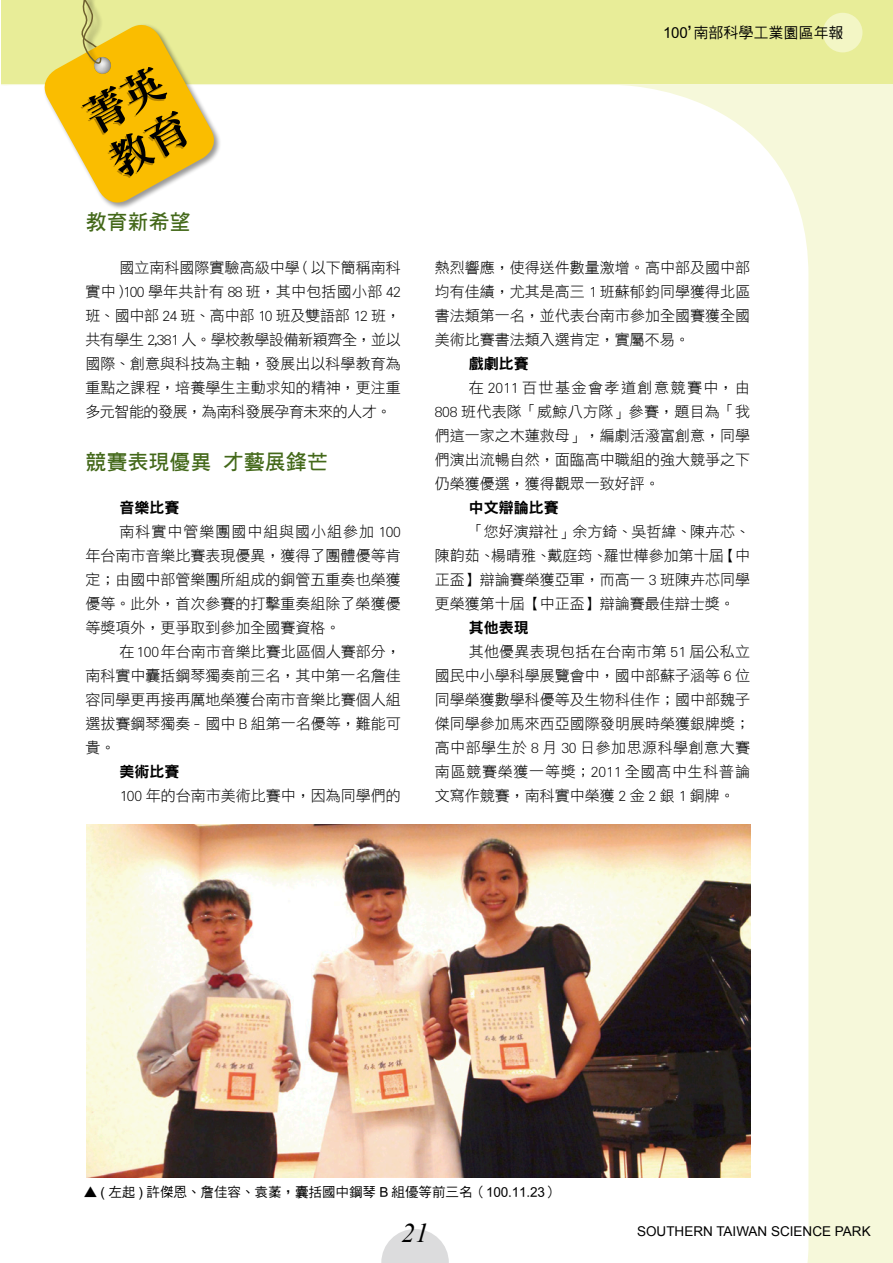
<style>
.page{position:relative;width:893px;height:1263px;background:#fff}
.page>*{position:absolute;margin:0;border:0;box-sizing:border-box;transform-origin:0 0}
.t1{font:42px/50.4px "DFN Ming XB HKP BF";color:#000}
.t2{font:italic 27px "Times New Roman";color:#000}
.t3{font:21px "DF Hei Bd HKP BF";color:#436819}
.t4{font:15px/24px "DF Hei Lt HKP BF";color:#000;text-align:justify}
.t5{font:15px "DFN Hei XB HKP BF";color:#000}
.t6{font:15px "DF Hei Md HKSCSP U";color:#000}
.t7{font:13.5px "DF Hei Md HKSCSP U";color:#000}
.t8{font:13.5px "Arial";color:#000}
.s1{font-family:"Microsoft Jheng Hei"}
</style>
<div class="page">
<div style="left:1px;top:0;width:892px;height:1263px;background:#f6f8da"></div>
<div style="left:174px;top:85px;width:634px;height:1178px;background:#fff"></div>
<div style="left:1px;top:85px;width:173px;height:1178px;background:#fff"></div>
<div style="left:1px;top:0;width:892px;height:84px;background:#e8ed98"></div>
<div style="left:823px;top:13px;width:39px;height:39px;background:#f3f6c5;border-radius:50%"></div>
<svg style="left:381px;top:1229px;width:68px;height:34px;background:#e3e3e4"></svg>
<svg style="left:37px;top:0;width:184px;height:210px"></svg>
<img style="left:87px;top:825px;width:663px;height:353px">
<h1 class="t1" style="left:76px;top:98px;width:86px;rotate:-29deg">菁英教育</h1>
<h3 class="t3" style="left:85px;top:212px;width:106px">教育新希望</h3>
<p class="t4" style="left:85px;top:255px;width:317px;text-indent:34px">國立南科國際實驗高級中學 ( 以下簡稱南科實中 )100 學年共計有 88 班，其中包括國小部 42班、國中部 24 班、高中部 10 班及雙語部 12 班，共有學生 2,381 人。學校教學設備新穎齊全，並以國際、創意與科技為主軸，發展出以科學教育為重點之課程，培養學生主動求知的精神，更注重多元智能的發展，為南科發展孕育未來的人才。</p>
<h3 class="t3" style="left:85px;top:452px;width:244px">競賽表現優異 才藝展鋒芒</h3>
<p class="t5" style="left:119px;top:500px;width:61px">音樂比賽</p>
<p class="t4" style="left:85px;top:519px;width:317px;text-indent:34px">南科實中管樂團國中組與國小組參加 100年台南市音樂比賽表現優異，獲得了團體優等肯定；由國中部管樂團所組成的銅管五重奏也榮獲優等。此外，首次參賽的打擊重奏組除了榮獲優等獎項外，更爭取到參加全國賽資格。</p>
<p class="t4" style="left:85px;top:639px;width:317px;text-indent:34px">在100年台南市音樂比賽北區個人賽部分，南科實中囊括鋼琴獨奏前三名，其中第一名詹佳容同學更再接再厲地榮獲台南市音樂比賽個人組選拔賽鋼琴獨奏 - 國中 B 組第一名優等，難能可貴。</p>
<p class="t5" style="left:119px;top:764px;width:61px">美術比賽</p>
<p class="t4" style="left:119px;top:783px;width:283px">100 年的台南市美術比賽中，因為同學們的</p>
<p class="t6" style="left:663px;top:25px;width:182px">100’南部科學工業園區年報</p>
<p class="t4" style="left:435px;top:255px;width:317px">熱烈響應，使得送件數量激增。高中部及國中部均有佳績，尤其是高三 1 班蘇郁鈞同學獲得北區書法類第一名，並代表台南市參加全國賽獲全國美術比賽書法類入選肯定，實屬不易。</p>
<p class="t5" style="left:469px;top:356px;width:61px">戲劇比賽</p>
<p class="t4" style="left:435px;top:375px;width:317px;text-indent:34px">在 2011 百世基金會孝道創意競賽中，由808 班代表隊「威鯨八方隊」參賽，題目為「我們這一家之木蓮救母」，編劇活潑富創意，同學們演出流暢自然，面臨高中職組的強大競爭之下仍榮獲優選，獲得觀眾一致好評。</p>
<p class="t5" style="left:469px;top:500px;width:91px">中文辯論比賽</p>
<p class="t4" style="left:435px;top:519px;width:317px;text-indent:34px">「您好演辯社」余方錡、吳哲緯、陳卉芯、陳<span class="s1">韵</span>茹、楊晴雅、戴庭筠、羅世樺參加第十屆【中正盃】辯論賽榮獲亞軍，而高一 3 班陳卉芯同學更榮獲第十屆【中正盃】辯論賽最佳辯士獎。</p>
<p class="t5" style="left:469px;top:620px;width:61px">其他表現</p>
<p class="t4" style="left:435px;top:639px;width:317px;text-indent:34px">其他優異表現包括在台南市第 51 屆公私立國民中小學科學展覽會中，國中部蘇子涵等 6 位同學榮獲數學科優等及生物科佳作；國中部魏子傑同學參加馬來西亞國際發明展時榮獲銀牌獎；高中部學生於 8 月 30 日參加思源科學創意大賽南區競賽榮獲一等獎；2011 全國高中生科普論文寫作競賽，南科實中榮獲 2 金 2 銀 1 銅牌。</p>
<p class="t7" style="left:84px;top:1185px;width:476px">▲ ( 左起 ) 許傑恩、詹佳容、袁葇，囊括國中鋼琴 B 組優等前三名（100.11.23）</p>
<h2 class="t2" style="left:402px;top:1214px;width:28px">21</h2>
<p class="t8" style="left:637px;top:1222px;width:235px">SOUTHERN TAIWAN SCIENCE PARK</p>
</div>
